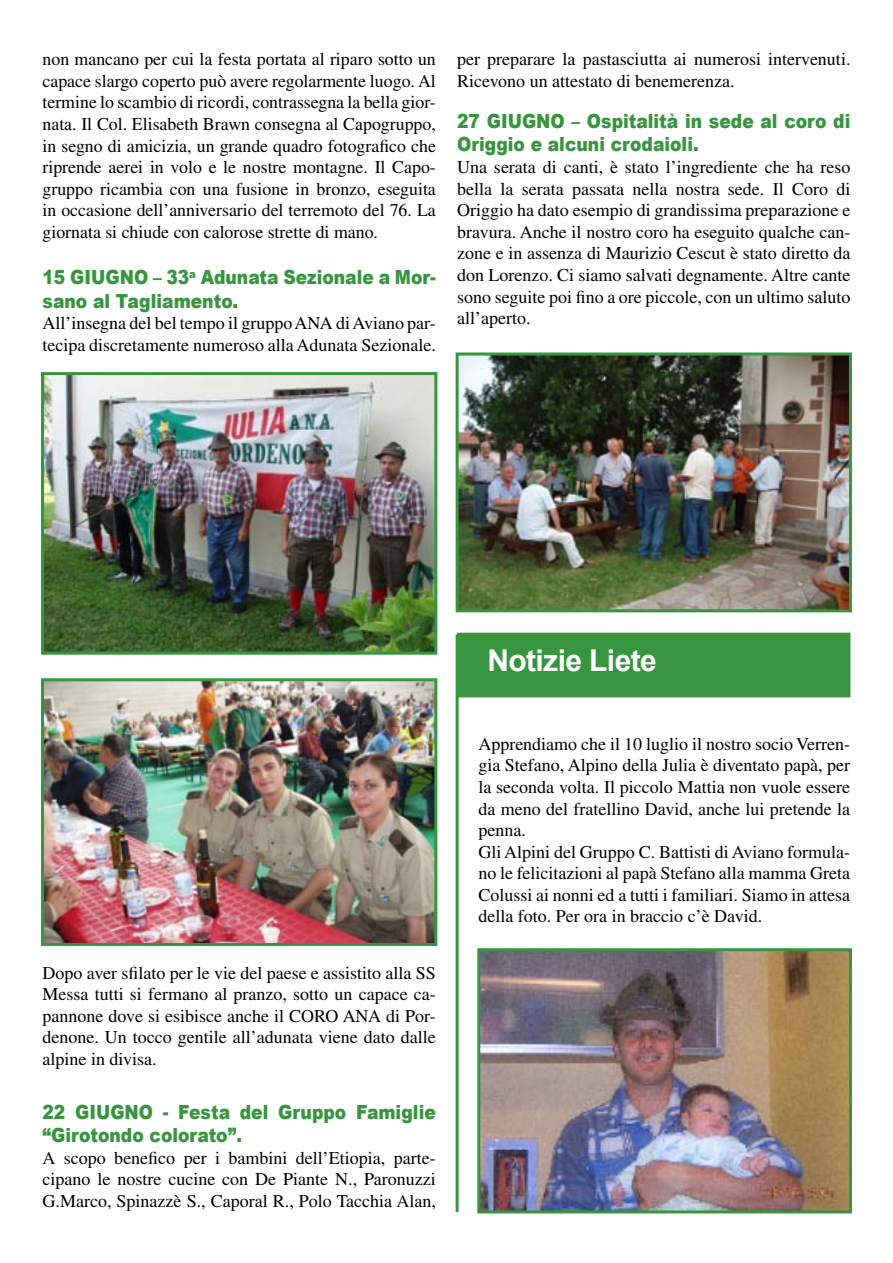
<style>
.page{position:relative;width:893px;height:1263px;background:#fff}
.page>*{position:absolute;margin:0;border:0;box-sizing:border-box;transform-origin:0 0}
.t1{font:700 30px "Arial";letter-spacing:-.02em;color:#fff}
.t2{font:900 19.5px/23.4px "Arial";color:#38953f;scale:.88 1}
.t3{font:18px/21.6px "Times";color:#000;text-align:justify}
</style>
<div class="page">
<img style="left:45px;top:682px;width:388px;height:260px">
<div style="left:41px;top:678px;width:396px;height:268px;border:3px solid #38953f"></div>
<img style="left:45px;top:376px;width:388px;height:275px">
<div style="left:41px;top:372px;width:396px;height:283px;border:3px solid #38953f"></div>
<img style="left:460px;top:356px;width:388px;height:252px">
<div style="left:456px;top:352px;width:396px;height:260px;border:3px solid #38953f"></div>
<div style="left:458px;top:633px;width:392px;height:64px;background:#38953f"></div>
<img style="left:481px;top:952px;width:367px;height:257px">
<div style="left:477px;top:948px;width:375px;height:265px;border:3px solid #38953f"></div>
<hr style="left:456px;top:634px;width:3px;height:578px;background:#38953f">
<p class="t3" style="left:43px;top:48px;width:395px">non mancano per cui la festa portata al riparo sotto un capace slargo coperto può avere regolarmente luogo. Al termine lo scambio di ricordi, contrassegna la bella gior&shy;nata. Il Col. Elisabeth Brawn consegna al Capogruppo, in segno di amicizia, un grande quadro fotografico che riprende aerei in volo e le nostre montagne. Il Capo&shy;gruppo ricambia con una fusione in bronzo, eseguita in occasione dell’anniversario del terremoto del 76. La giornata si chiude con calorose strette di mano.</p>
<p class="t2" style="left:43px;top:265px;width:448px">15 GIUGNO – 33<sup>a</sup> Adunata Sezionale a Mor&shy;sano al Tagliamento.</p>
<p class="t3" style="left:43px;top:312px;width:395px">All’insegna del bel tempo il gruppo ANA di Aviano par&shy;tecipa discretamente numeroso alla Adunata Sezionale.</p>
<p class="t3" style="left:457px;top:48px;width:395px">per preparare la pastasciutta ai numerosi intervenuti.<br>Ricevono un attestato di benemerenza.</p>
<p class="t2" style="left:457px;top:109px;width:448px">27 GIUGNO – Ospitalità in sede al coro di<br>Origgio e alcuni crodaioli.</p>
<p class="t3" style="left:457px;top:156px;width:395px">Una serata di canti, è stato l’ingrediente che ha reso bella la serata passata nella nostra sede. Il Coro di Origgio ha dato esempio di grandissima preparazione e bravura. Anche il nostro coro ha eseguito qualche can&shy;zone e in assenza di Maurizio Cescut è stato diretto da don Lorenzo. Ci siamo salvati degnamente. Altre cante sono seguite poi fino a ore piccole, con un ultimo saluto all’aperto.</p>
<p class="t3" style="left:43px;top:962px;width:395px">Dopo aver sfilato per le vie del paese e assistito alla SS Messa tutti si fermano al pranzo, sotto un capace ca&shy;pannone dove si esibisce anche il CORO ANA di Por&shy;denone. Un tocco gentile all’adunata viene dato dalle alpine in divisa.</p>
<p class="t2" style="left:43px;top:1099px;width:448px">22 GIUGNO - Festa del Gruppo Famiglie “Girotondo colorato”.</p>
<p class="t3" style="left:43px;top:1146px;width:395px">A scopo benefico per i bambini dell’Etiopia, parte&shy;cipano le nostre cucine con De Piante N., Paronuzzi G.Marco, Spinazzè S., Caporal R., Polo Tacchia Alan,</p>
<h1 class="t1" style="left:487px;top:640px;width:171px">Notizie Liete</h1>
<p class="t3" style="left:478px;top:733px;width:373px;text-align:left">Apprendiamo che il 10 luglio il nostro socio Verren&shy;gia Stefano, Alpino della Julia è diventato papà, per la seconda volta. Il piccolo Mattia non vuole essere da meno del fratellino David, anche lui pretende la penna.<br>Gli Alpini del Gruppo C. Battisti di Aviano formula&shy;no le felicitazioni al papà Stefano alla mamma Greta Colussi ai nonni ed a tutti i familiari. Siamo in attesa della foto. Per ora in braccio c’è David.</p>
</div>
